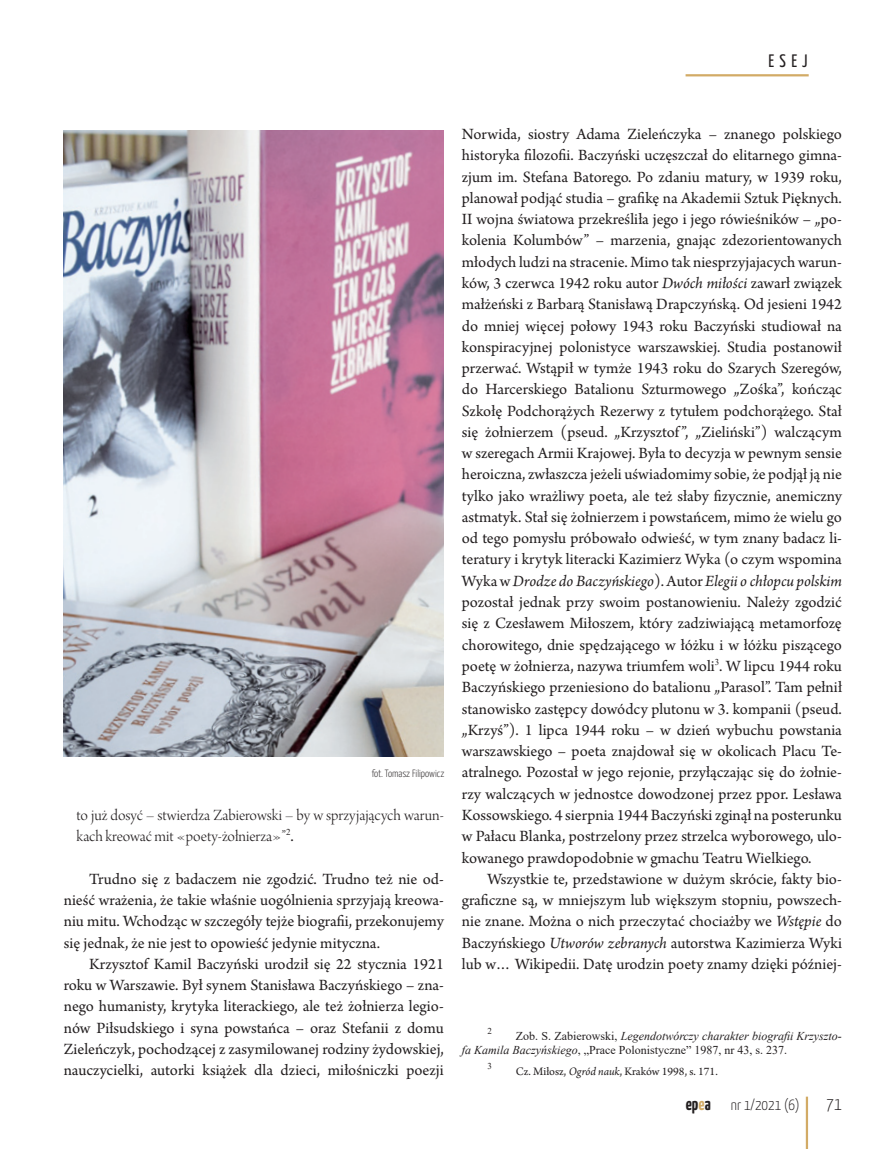
<style>
.page{position:relative;width:893px;height:1149px;background:#fff}
.page>*{position:absolute;margin:0;border:0;box-sizing:border-box;transform-origin:0 0}
.t1{font:18px "Yanone Kaffeesatz";color:#231f20}
.t2{font:300 18px "Yanone Kaffeesatz";color:#231f20}
.t3{font:16.5px/21.3px "Arno Pro";color:#231f20;text-align:justify}
.t4{font:16.5px/21.3px "Arno Pro Light Display";color:#231f20}
.t5{font:300 15px "Yanone Kaffeesatz";color:#231f20}
.t6{font:italic 12px/14.4px "Times New Roman";color:#231f20}
.t7{font:12px "Arno Pro";color:#231f20}
.t8{font:300 10.5px "Yanone Kaffeesatz";color:#231f20}
.t9{font:9px "Times New Roman";color:#231f20}
.s1{font-family:"Arno Pro"}
.s2{font-style:italic}
.s3{font-style:normal}
.s4{font-weight:700;font-size:18px}
.s5{font-weight:700;font-size:18px;color:#d2ab66}
</style>
<div class="page">
<hr style="left:806px;top:1096px;width:2px;height:52px;background:#d2ab66">
<hr style="left:686px;top:74px;width:123px;height:2px;background:#d2ab66">
<img style="left:64px;top:130px;width:380px;height:626px">
<p class="t1" style="left:768px;top:50px;width:41px">ESEJ</p>
<p class="t8" style="left:372px;top:767px;width:74px">fot. Tomasz Filipowicz</p>
<p class="t4" style="left:77px;top:805px;width:369px">to już dosyć – stwierdza Zabierowski – by w sprzyjających warun&shy;kach kreować mit «poety-żołnierza»”<sup>2</sup><span class="s1">.</span></p>
<p class="t3" style="left:64px;top:868px;width:382px;text-indent:26px">Trudno się z badaczem nie zgodzić. Trudno też nie od&shy;nieść wrażenia, że takie właśnie uogólnienia sprzyjają kreowa&shy;niu mitu. Wchodząc w szczegóły tejże biografii, przekonujemy się jednak, że nie jest to opowieść jedynie mityczna.</p>
<p class="t3" style="left:64px;top:953px;width:382px;text-indent:26px">Krzysztof Kamil Baczyński urodził się 22 stycznia 1921 roku w Warszawie. Był synem Stanisława Baczyńskiego – zna&shy;nego humanisty, krytyka literackiego, ale też żołnierza legio&shy;nów Piłsudskiego i syna powstańca – oraz Stefanii z domu Zieleńczyk, pochodzącej z zasymilowanej rodziny żydowskiej, nauczycielki, autorki książek dla dzieci, miłośniczki poezji</p>
<p class="t3" style="left:462px;top:124px;width:382px">Norwida, siostry Adama Zieleńczyka – znanego polskiego historyka filozofii. Baczyński uczęszczał do elitarnego gimna&shy;zjum im. Stefana Batorego. Po zdaniu matury, w 1939 roku, planował podjąć studia – grafikę na Akademii Sztuk Pięknych.<br>II wojna światowa przekreśliła jego i jego rówieśników – „po&shy;kolenia Kolumbów” – marzenia, gnając zdezorientowanych młodych ludzi na stracenie. Mimo tak niesprzyjajacych warun&shy;ków, 3 czerwca 1942 roku autor <span class="s2">Dwóch miłości</span> zawarł związek małżeński z Barbarą Stanisławą Drapczyńską. Od jesieni 1942 do mniej więcej połowy 1943 roku Baczyński studiował na konspiracyjnej polonistyce warszawskiej. Studia postanowił przerwać. Wstąpił w tymże 1943 roku do Szarych Szeregów, do Harcerskiego Batalionu Szturmowego „Zośka”, kończąc Szkołę Podchorążych Rezerwy z tytułem podchorążego. Stał się żołnierzem (pseud. „Krzysztof”, „Zieliński”) walczącym w szeregach Armii Krajowej. Była to decyzja w pewnym sensie heroiczna, zwłaszcza jeżeli uświadomimy sobie, że podjął ją nie tylko jako wrażliwy poeta, ale też słaby fizycznie, anemiczny astmatyk. Stał się żołnierzem i powstańcem, mimo że wielu go od tego pomysłu próbowało odwieść, w tym znany badacz li&shy;teratury i krytyk literacki Kazimierz Wyka (o czym wspomina Wyka w <span class="s2">Drodze do Baczyńskiego</span>). Autor <span class="s2">Elegii o chłopcu polskim </span>pozostał jednak przy swoim postanowieniu. Należy zgodzić się z Czesławem Miłoszem, który zadziwiającą metamorfozę chorowitego, dnie spędzającego w łóżku i w łóżku piszącego poetę w żołnierza, nazywa triumfem woli<sup>3</sup>. W lipcu 1944 roku Baczyńskiego przeniesiono do batalionu „Parasol”. Tam pełnił stanowisko zastępcy dowódcy plutonu w 3. kompanii (pseud. „Krzyś”). 1 lipca 1944 roku – w dzień wybuchu powstania warszawskiego – poeta znajdował się w okolicach Placu Te&shy;atralnego. Pozostał w jego rejonie, przyłączając się do żołnie&shy;rzy walczących w jednostce dowodzonej przez ppor. Lesława Kossowskiego. 4 sierpnia 1944 Baczyński zginął na posterunku w Pałacu Blanka, postrzelony przez strzelca wyborowego, ulo&shy;kowanego prawdopodobnie w gmachu Teatru Wielkiego.</p>
<p class="t3" style="left:462px;top:868px;width:382px;text-indent:26px">Wszystkie te, przedstawione w dużym skrócie, fakty bio&shy;graficzne są, w mniejszym lub większym stopniu, powszech&shy;nie znane. Można o nich przeczytać chociażby we <span class="s2">Wstępie</span> do Baczyńskiego <span class="s2">Utworów zebranych</span> autorstwa Kazimierza Wyki lub w… Wikipedii. Datę urodzin poety znamy dzięki później-</p>
<p class="t9" style="left:487px;top:1024px;width:6px">2</p>
<p class="t6" style="left:462px;top:1028px;width:381px;text-indent:54px"><span class="s3">Zob. S. Zabierowski,</span> Legendotwórczy charakter biografii Krzyszto&shy;fa Kamila Baczyńskiego<span class="s3">, „Prace Polonistyczne” 1987, nr 43, s. 237.</span></p>
<p class="t9" style="left:487px;top:1059px;width:6px">3</p>
<p class="t7" style="left:516px;top:1064px;width:203px">Cz. Miłosz, <span class="s2">Ogród nauk</span>, Kraków 1998, s. 171.</p>
<p class="t5" style="left:686px;top:1095px;width:115px"><span class="s4">ep</span><span class="s5">e</span><span class="s4">a</span> nr 1/2021 (6)</p>
<p class="t2" style="left:826px;top:1092px;width:17px">71</p>
</div>
